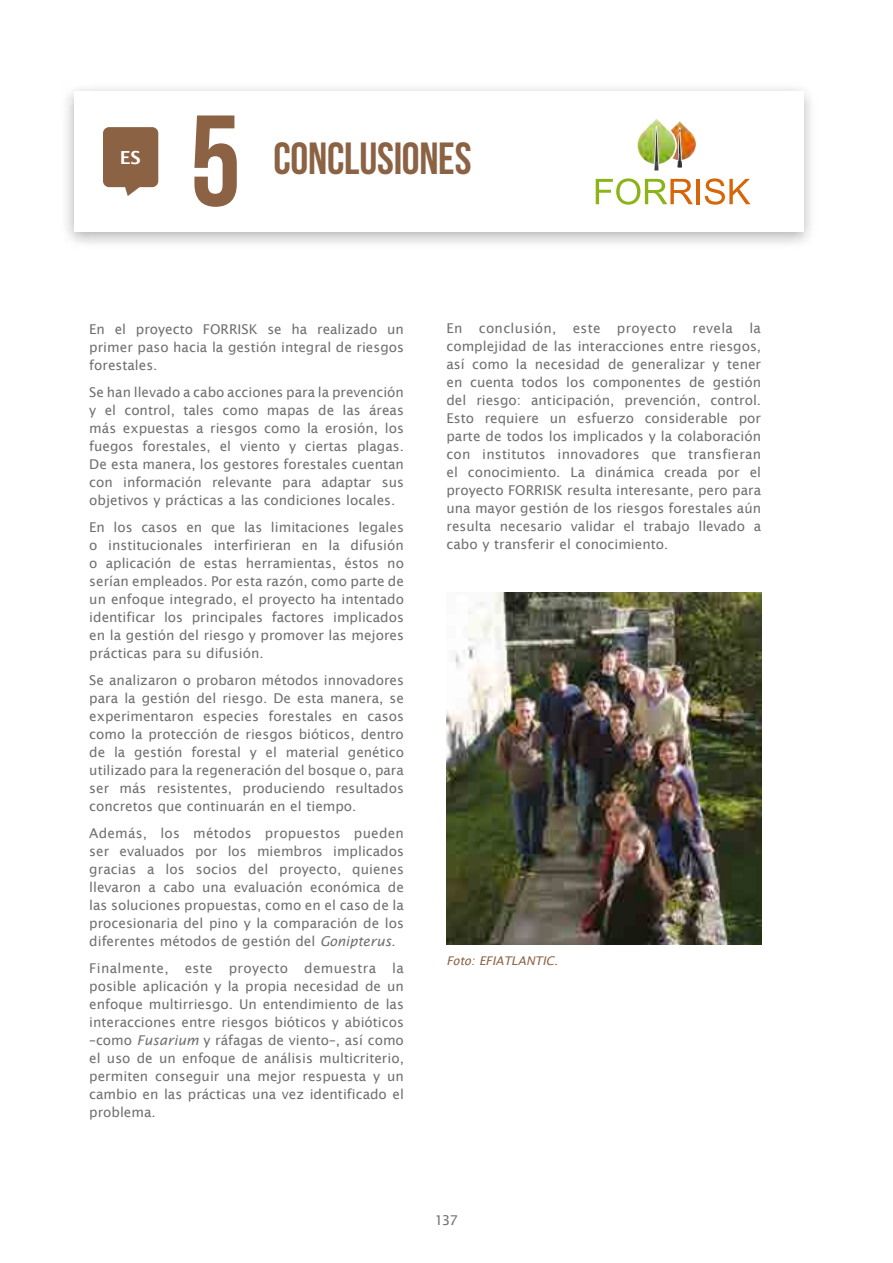
<style>
.page{position:relative;width:893px;height:1263px;background:#fff}
.page>*{position:absolute;margin:0;border:0;box-sizing:border-box;transform-origin:0 0}
.t1{font:129px "Bebas Neue";color:#8b6243}
.t2{font:45px "Bebas Neue";letter-spacing:-.005em;color:#8b6243}
.t3{font:600 18px "Lucida Sans";color:#fff}
.t4{font:13.5px/18px "Lucida Sans";color:#706f6f;text-align:justify}
.t5{font:italic 12px "Lucida Sans";color:#8b6243}
.s1{font-style:italic}
</style>
<div class="page">
<div style="left:60px;top:81px;width:757px;height:170px;background:#000;opacity:.3"></div>
<div style="left:75px;top:91px;width:729px;height:141px;background:#fff"></div>
<img style="left:654px;top:164px;width:5px;height:6px">
<img style="left:638px;top:119px;width:32px;height:45px">
<img style="left:670px;top:122px;width:26px;height:38px">
<img style="left:678px;top:130px;width:3px;height:31px">
<svg style="left:678px;top:161px;width:4px;height:7px"></svg>
<svg style="left:596px;top:178px;width:97px;height:27px"></svg>
<hr style="left:697px;top:179px;width:3px;height:25px;background:#d66608">
<svg style="left:705px;top:178px;width:45px;height:27px"></svg>
<svg style="left:103px;top:127px;width:55px;height:69px;background:#997559"></svg>
<img style="left:446px;top:592px;width:315px;height:353px">
<h3 class="t3" style="left:120px;top:147px;width:23px">ES</h3>
<h1 class="t1" style="left:190px;top:90px;width:53px">5</h1>
<h2 class="t2" style="left:273px;top:134px;width:200px">CONCLUSIONES</h2>
<p class="t4" style="left:89px;top:320px;width:316px">En el proyecto FORRISK se ha realizado un primer paso hacia la gestión integral de riesgos forestales.</p>
<p class="t4" style="left:89px;top:383px;width:316px">Se han llevado a cabo acciones para la prevención y el control, tales como mapas de las áreas más expuestas a riesgos como la erosión, los fuegos forestales, el viento y ciertas plagas.<br>De esta manera, los gestores forestales cuentan con información relevante para adaptar sus objetivos y prácticas a las condiciones locales.</p>
<p class="t4" style="left:89px;top:518px;width:316px">En los casos en que las limitaciones legales o institucionales interfirieran en la difusión o aplicación de estas herramientas, éstos no serían empleados. Por esta razón, como parte de un enfoque integrado, el proyecto ha intentado identificar los principales factores implicados en la gestión del riesgo y promover las mejores prácticas para su difusión.</p>
<p class="t4" style="left:89px;top:671px;width:316px">Se analizaron o probaron métodos innovadores para la gestión del riesgo. De esta manera, se experimentaron especies forestales en casos como la protección de riesgos bióticos, dentro de la gestión forestal y el material genético utilizado para la regeneración del bosque o, para ser más resistentes, produciendo resultados concretos que continuarán en el tiempo.</p>
<p class="t4" style="left:89px;top:824px;width:316px">Además, los métodos propuestos pueden ser evaluados por los miembros implicados gracias a los socios del proyecto, quienes llevaron a cabo una evaluación económica de las soluciones propuestas, como en el caso de la procesionaria del pino y la comparación de los diferentes métodos de gestión del <span class="s1">Gonipterus</span>.</p>
<p class="t4" style="left:89px;top:959px;width:316px">Finalmente, este proyecto demuestra la posible aplicación y la propia necesidad de un enfoque multirriesgo. Un entendimiento de las interacciones entre riesgos bióticos y abióticos –como <span class="s1">Fusarium</span> y ráfagas de viento–, así como el uso de un enfoque de análisis multicriterio, permiten conseguir una mejor respuesta y un cambio en las prácticas una vez identificado el problema.</p>
<p class="t4" style="left:446px;top:320px;width:316px">En conclusión, este proyecto revela la complejidad de las interacciones entre riesgos, así como la necesidad de generalizar y tener en cuenta todos los componentes de gestión del riesgo: anticipación, prevención, control.<br>Esto requiere un esfuerzo considerable por parte de todos los implicados y la colaboración con institutos innovadores que transfieran el conocimiento. La dinámica creada por el proyecto FORRISK resulta interesante, pero para una mayor gestión de los riesgos forestales aún resulta necesario validar el trabajo llevado a cabo y transferir el conocimiento.</p>
<p class="t5" style="left:446px;top:953px;width:113px">Foto: EFIATLANTIC.</p>
<p class="t4" style="left:435px;top:1211px;width:25px">137</p>
</div>
